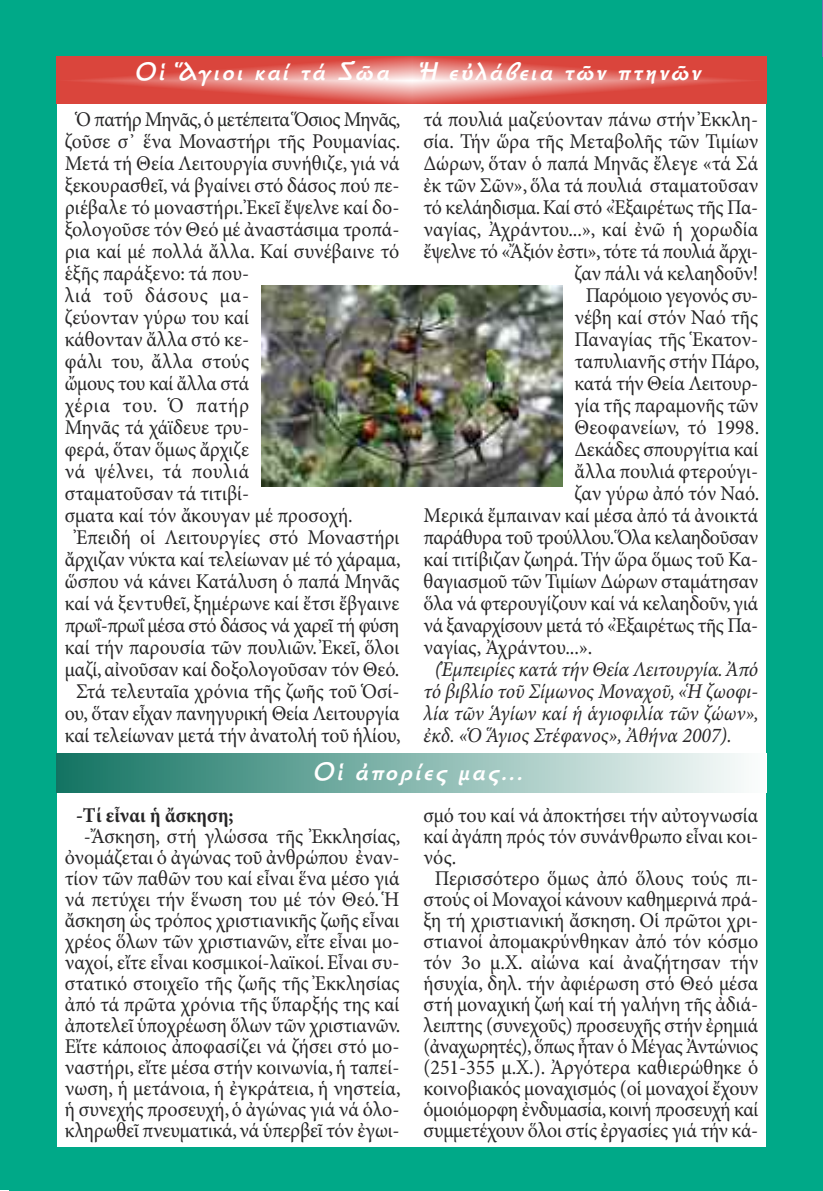
<style>
.page{position:relative;width:823px;height:1191px;background:#fff}
.page>*{position:absolute;margin:0;border:0;box-sizing:border-box;transform-origin:0 0}
.t1{font:italic 26px "Autokratorika Bold Pt";color:#fff}
.t2{font:21px/21px "Minion Pro";letter-spacing:-.01em;color:#272627;text-align:justify;scale:.95 1}
.t3{font:italic 21px/22px "Minion Pro";color:#272627;text-align:justify;scale:.95 1}
.t4{font:21px "Minion Pro";letter-spacing:-.03em;color:#272627;scale:.95 1}
.t5{font:21px "Minion Pro";letter-spacing:-.035em;color:#272627;scale:.95 1}
.t6{font:21px "Minion Pro";letter-spacing:.04em;color:#272627;scale:.95 1}
.t7{font:21px "Minion Pro";letter-spacing:.01em;color:#272627;scale:.95 1}
.t8{font:21px "Minion Pro";letter-spacing:.025em;color:#272627;scale:.95 1}
.t9{font:700 21px "Minion Pro";letter-spacing:.005em;color:#272627;scale:.95 1}
</style>
<div class="page">
<div style="left:0;top:1px;width:57px;height:1188px;background:#00a988"></div>
<div style="left:0;top:0;width:822px;height:91px;background:#00a988"></div>
<div style="left:765px;top:0;width:57px;height:1185px;background:#00a988"></div>
<div style="left:9px;top:1147px;width:813px;height:43px;background:#00a988"></div>
<hr style="left:822px;top:0;width:1px;height:57px;background:#6972b4">
<div style="left:57px;top:754px;width:708px;height:38px;background:linear-gradient(to right,#137362,#fcfdfd)"></div>
<svg style="left:57px;top:57px;width:708px;height:46px;background:#e0675f"></svg>
<img style="left:261px;top:286px;width:301px;height:200px">
<p class="t1" style="left:134px;top:56px;width:574px">Οἱ Ἅγιοι καί τά Ζῶα Ἡ εὐλάβεια τῶν πτηνῶν</p>
<p class="t2" style="left:423px;top:110px;width:353px">τά πουλιά μαζεύονταν πάνω στήν Ἐκκλη-</p>
<p class="t2" style="left:423px;top:132px;width:353px">σία. Τήν ὥρα τῆς Μεταβολῆς τῶν Τιμίων</p>
<p class="t2" style="left:423px;top:154px;width:353px">Δώρων, ὅταν ὁ παπά Μηνᾶς ἔλεγε «τά Σά</p>
<p class="t2" style="left:423px;top:176px;width:353px">ἐκ τῶν Σῶν», ὅλα τά πουλιά σταματοῦσαν</p>
<p class="t2" style="left:423px;top:198px;width:353px">τό κελάηδισμα.Καί στό «Ἐξαιρέτως τῆς Πα-</p>
<p class="t2" style="left:423px;top:220px;width:353px">ναγίας, Ἀχράντου...», καί ἐνῶ ἡ χορωδία</p>
<p class="t5" style="left:423px;top:243px;width:353px">ἔψελνε τό «Ἄξιόν ἐστι», τότε τά πουλιά ἄρχι-</p>
<p class="t2" style="left:574px;top:264px;width:195px">ζαν πάλι νά κελαηδοῦν!</p>
<p class="t2" style="left:585px;top:286px;width:183px">Παρόμοιο γεγονός συ-</p>
<p class="t2" style="left:574px;top:308px;width:195px">νέβη καί στόν Ναό τῆς</p>
<p class="t2" style="left:574px;top:330px;width:195px">Παναγίας τῆς Ἑκατον-</p>
<p class="t2" style="left:574px;top:352px;width:196px">ταπυλιανῆς στήν Πάρο,</p>
<p class="t2" style="left:574px;top:374px;width:195px">κατά τήν Θεία Λειτουρ-</p>
<p class="t2" style="left:574px;top:396px;width:195px">γία τῆς παραμονῆς τῶν</p>
<p class="t7" style="left:574px;top:419px;width:196px">Θεοφανείων, τό 1998.</p>
<p class="t2" style="left:574px;top:440px;width:195px">Δεκάδες σπουργίτια καί</p>
<p class="t2" style="left:574px;top:462px;width:195px">ἄλλα πουλιά φτερούγι-</p>
<p class="t2" style="left:574px;top:484px;width:196px">ζαν γύρω ἀπό τόν Ναό.</p>
<p class="t2" style="left:423px;top:506px;width:353px">Μερικά ἔμπαιναν καί μέσα ἀπό τά ἀνοικτά</p>
<p class="t2" style="left:423px;top:528px;width:353px">παράθυρα τοῦ τρούλλου. Ὅλα κελαηδοῦσαν</p>
<p class="t2" style="left:423px;top:550px;width:353px">καί τιτίβιζαν ζωηρά.Τήν ὥρα ὅμως τοῦ Κα-</p>
<p class="t2" style="left:423px;top:572px;width:353px">θαγιασμοῦ τῶν Τιμίων Δώρων σταμάτησαν</p>
<p class="t2" style="left:423px;top:594px;width:353px">ὅλα νά φτερουγίζουν καί νά κελαηδοῦν, γιά</p>
<p class="t2" style="left:423px;top:616px;width:353px">νά ξαναρχίσουν μετά τό «Ἐξαιρέτως τῆς Πα-</p>
<p class="t2" style="left:423px;top:638px;width:179px">ναγίας, Ἀχράντου...».</p>
<p class="t3" style="left:423px;top:660px;width:354px;text-indent:11px">(Ἐμπειρίες κατά τήν Θεία Λειτουργία.Ἀπό τό βιβλίο τοῦ Σίμωνος Μοναχοῦ, «Ἡ ζωοφι&shy;λία τῶν Ἁγίων καί ἡ ἁγιοφιλία τῶν ζώων», ἐκδ. «Ὁ Ἅγιος Στέφανος», Ἀθήνα 2007).</p>
<p class="t1" style="left:312px;top:756px;width:218px">Οἱ ἀπορίες μας...</p>
<p class="t4" style="left:76px;top:111px;width:343px">Ὁ πατήρ Μηνᾶς,ὁ μετέπειτα Ὅσιος Μηνᾶς,</p>
<p class="t2" style="left:65px;top:132px;width:355px">ζοῦσε σ᾽ ἕνα Μοναστήρι τῆς Ρουμανίας.</p>
<p class="t2" style="left:65px;top:154px;width:353px">Μετά τή Θεία Λειτουργία συνήθιζε, γιά νά</p>
<p class="t2" style="left:65px;top:176px;width:353px">ξεκουρασθεῖ, νά βγαίνει στό δάσος πού πε-</p>
<p class="t2" style="left:65px;top:198px;width:353px">ριέβαλε τό μοναστήρι. Ἐκεῖ ἔψελνε καί δο-</p>
<p class="t2" style="left:65px;top:220px;width:353px">ξολογοῦσε τόν Θεό μέ ἀναστάσιμα τροπά-</p>
<p class="t2" style="left:65px;top:242px;width:353px">ρια καί μέ πολλά ἄλλα. Καί συνέβαινε τό</p>
<p class="t2" style="left:65px;top:264px;width:195px">ἑξῆς παράξενο: τά που-</p>
<p class="t6" style="left:65px;top:287px;width:195px">λιά τοῦ δάσους μα-</p>
<p class="t2" style="left:65px;top:308px;width:195px">ζεύονταν γύρω του καί</p>
<p class="t2" style="left:65px;top:330px;width:195px">κάθονταν ἄλλα στό κε-</p>
<p class="t2" style="left:65px;top:352px;width:195px">φάλι του, ἄλλα στούς</p>
<p class="t2" style="left:65px;top:374px;width:195px">ὤμους του καί ἄλλα στά</p>
<p class="t6" style="left:65px;top:397px;width:195px">χέρια του. Ὁ πατήρ</p>
<p class="t2" style="left:65px;top:418px;width:195px">Μηνᾶς τά χάϊδευε τρυ-</p>
<p class="t2" style="left:65px;top:440px;width:195px">φερά, ὅταν ὅμως ἄρχιζε</p>
<p class="t8" style="left:65px;top:463px;width:195px">νά ψέλνει, τά πουλιά</p>
<p class="t2" style="left:65px;top:484px;width:195px">σταματοῦσαν τά τιτιβί-</p>
<p class="t2" style="left:65px;top:506px;width:304px">σματα καί τόν ἄκουγαν μέ προσοχή.</p>
<p class="t2" style="left:76px;top:528px;width:341px">Ἐπειδή οἱ Λειτουργίες στό Μοναστήρι</p>
<p class="t2" style="left:65px;top:550px;width:355px">ἄρχιζαν νύκτα καί τελείωναν μέ τό χάραμα,</p>
<p class="t2" style="left:65px;top:572px;width:353px">ὥσπου νά κάνει Κατάλυση ὁ παπά Μηνᾶς</p>
<p class="t2" style="left:65px;top:594px;width:353px">καί νά ξεντυθεῖ, ξημέρωνε καί ἔτσι ἔβγαινε</p>
<p class="t2" style="left:65px;top:616px;width:353px">πρωΐ-πρωΐ μέσα στό δάσος νά χαρεῖ τή φύση</p>
<p class="t2" style="left:65px;top:638px;width:353px">καί τήν παρουσία τῶν πουλιῶν. Ἐκεῖ, ὅλοι</p>
<p class="t2" style="left:65px;top:660px;width:353px">μαζί, αἰνοῦσαν καί δοξολογοῦσαν τόν Θεό.</p>
<p class="t2" style="left:76px;top:682px;width:341px">Στά τελευταῖα χρόνια τῆς ζωῆς τοῦ Ὁσί-</p>
<p class="t2" style="left:65px;top:704px;width:353px">ου, ὅταν εἶχαν πανηγυρική Θεία Λειτουργία</p>
<p class="t2" style="left:65px;top:726px;width:355px">καί τελείωναν μετά τήν ἀνατολή τοῦ ἡλίου,</p>
<p class="t9" style="left:76px;top:807px;width:167px">-Τί εἶναι ἡ ἄσκηση;</p>
<p class="t2" style="left:65px;top:827px;width:355px;text-indent:19px">-Ἄσκηση, στή γλώσσα τῆς Ἐκκλησίας, ὀνομάζεται ὁ ἀγώνας τοῦ ἀνθρώπου ἐναν&shy;τίον τῶν παθῶν του καί εἶναι ἕνα μέσο γιά νά πετύχει τήν ἕνωση του μέ τόν Θεό. Ἡ ἄσκηση ὡς τρόπος χριστιανικῆς ζωῆς εἶναι χρέος ὅλων τῶν χριστιανῶν, εἴτε εἶναι μο&shy;ναχοί, εἴτε εἶναι κοσμικοί-λαϊκοί. Εἶναι συ&shy;στατικό στοιχεῖο τῆς ζωῆς τῆς Ἐκκλησίας ἀπό τά πρῶτα χρόνια τῆς ὕπαρξής της καί ἀποτελεῖ ὑποχρέωση ὅλων τῶν χριστιανῶν.<br>Εἴτε κάποιος ἀποφασίζει νά ζήσει στό μο&shy;ναστήρι, εἴτε μέσα στήν κοινωνία, ἡ ταπεί&shy;νωση, ἡ μετάνοια, ἡ ἐγκράτεια, ἡ νηστεία, ἡ συνεχής προσευχή, ὁ ἀγώνας γιά νά ὁλο&shy;κληρωθεῖ πνευματικά, νά ὑπερβεῖ τόν ἐγωι-</p>
<p class="t2" style="left:423px;top:806px;width:353px">σμό του καί νά ἀποκτήσει τήν αὐτογνωσία</p>
<p class="t2" style="left:423px;top:827px;width:353px">καί ἀγάπη πρός τόν συνάνθρωπο εἶναι κοι-</p>
<p class="t2" style="left:423px;top:848px;width:36px">νός.</p>
<p class="t2" style="left:434px;top:869px;width:341px">Περισσότερο ὅμως ἀπό ὅλους τούς πι-</p>
<p class="t2" style="left:423px;top:890px;width:353px">στούς οἱ Μοναχοί κάνουν καθημερινά πρά-</p>
<p class="t2" style="left:423px;top:911px;width:353px">ξη τή χριστιανική ἄσκηση. Οἱ πρῶτοι χρι-</p>
<p class="t2" style="left:423px;top:932px;width:353px">στιανοί ἀπομακρύνθηκαν ἀπό τόν κόσμο</p>
<p class="t2" style="left:423px;top:953px;width:353px">τόν 3ο μ.Χ. αἰώνα καί ἀναζήτησαν τήν</p>
<p class="t2" style="left:423px;top:974px;width:353px">ἡσυχία, δηλ. τήν ἀφιέρωση στό Θεό μέσα</p>
<p class="t2" style="left:423px;top:995px;width:353px">στή μοναχική ζωή καί τή γαλήνη τῆς ἀδιά-</p>
<p class="t2" style="left:423px;top:1016px;width:353px">λειπτης (συνεχοῦς) προσευχῆς στήν ἐρημιά</p>
<p class="t4" style="left:423px;top:1038px;width:353px">(ἀναχωρητές),ὅπως ἦταν ὁ Μέγας Ἀντώνιος</p>
<p class="t2" style="left:423px;top:1058px;width:353px">(251-355 μ.Χ.). Ἀργότερα καθιερώθηκε ὁ</p>
<p class="t2" style="left:423px;top:1079px;width:353px">κοινοβιακός μοναχισμός (οἱ μοναχοί ἔχουν</p>
<p class="t2" style="left:423px;top:1100px;width:353px">ὁμοιόμορφη ἐνδυμασία,κοινή προσευχή καί</p>
<p class="t2" style="left:423px;top:1121px;width:353px">συμμετέχουν ὅλοι στίς ἐργασίες γιά τήν κά-</p>
</div>
